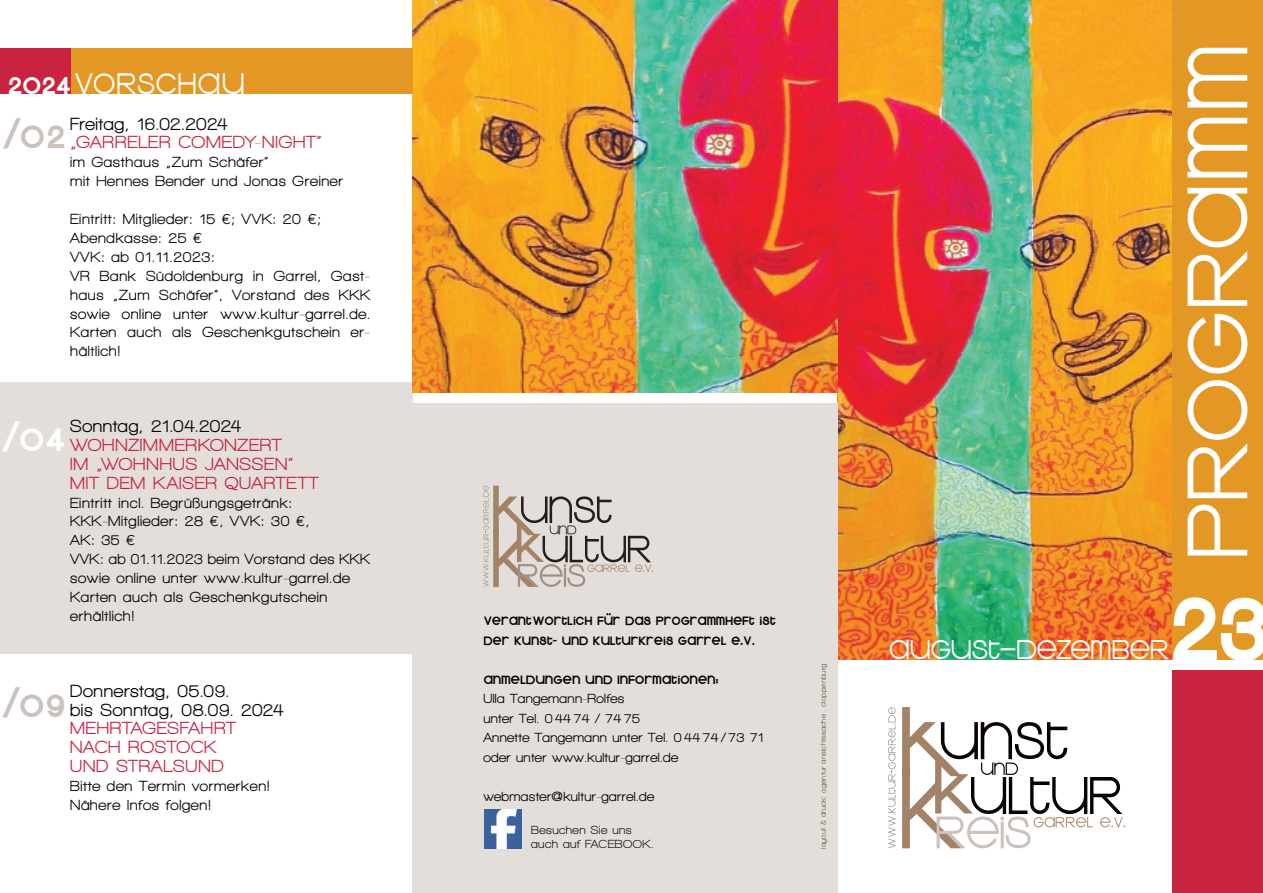
<style>
.page{position:relative;width:1263px;height:893px;background:#fff}
.page>*{position:absolute;margin:0;border:0;box-sizing:border-box;transform-origin:0 0}
.t1{font:105px "Kravitz Thermal";letter-spacing:.02em;color:#fff}
.t2{font:100.5px "Kravitz Extra Thermal";color:#fff;scale:.96 1}
.t3{font:36px "Kravitz Thermal";letter-spacing:.035em;color:#fff}
.t4{font:36px "Kravitz Extra Thermal";color:#cbc2bd}
.t5{font:36px "Kravitz Extra Thermal";color:#fff}
.t6{font:33px "Kravitz Thermal";letter-spacing:.01em;color:#fff}
.t7{font:800 18px/18.9px "Walkway";letter-spacing:.055em;color:#c8233f}
.t8{font:800 18px/18.9px "Walkway";letter-spacing:.03em;color:#080302}
.t9{font:800 15px/18.9px "Walkway";letter-spacing:.045em;color:#080302}
.t10{font:800 13.5px/19.5px "Walkway";letter-spacing:.025em;color:#080302}
.t11{font:13.5px/19.5px "Kravitz Extra Thermal";letter-spacing:.025em;color:#080302}
.t12{font:800 12px/14.4px "Walkway";letter-spacing:.04em;color:#231f20}
.t13{font:800 7.5px "Walkway";letter-spacing:.035em;color:#6b5f4d}
.s1{font-family:"Kravitz Extra Thermal";font-size:27px}
</style>
<div class="page">
<div style="left:0;top:383px;width:412px;height:271px;background:#e3ded9"></div>
<img style="left:838px;top:0;width:334px;height:659px">
<img style="left:412px;top:0;width:426px;height:393px">
<svg style="left:902px;top:707px;width:223px;height:141px"></svg>
<svg style="left:888px;top:707px;width:7px;height:141px"></svg>
<div style="left:412px;top:404px;width:426px;height:489px;background:#e3ded9"></div>
<div style="left:1172px;top:670px;width:91px;height:223px;background:#c8233f"></div>
<div style="left:1172px;top:0;width:91px;height:659px;background:#e39724"></div>
<svg style="left:483px;top:486px;width:170px;height:101px"></svg>
<img style="left:485px;top:810px;width:36px;height:38px">
<div style="left:70px;top:48px;width:342px;height:46px;background:#e39724"></div>
<div style="left:0;top:48px;width:70px;height:46px;background:#c8233f"></div>
<h3 class="t3" style="left:8px;top:64px;width:237px"><span class="s1">2024</span>vorschau</h3>
<p class="t8" style="left:70px;top:114px;width:159px">Freitag, 16.02.2024</p>
<p class="t7" style="left:70px;top:133px;width:34px">„Garre</p>
<p class="t7" style="left:138px;top:133px;width:184px">ler Comedy-Nig ht“</p>
<p class="t9" style="left:70px;top:153px;width:275px">im Gasthaus „Zum Schäfer“<br>mit Hennes Bender und Jonas Greiner</p>
<p class="t9" style="left:70px;top:209px;width:301px">Eintritt: Mitglieder: 15 €; VVK: 20 €;<br>Abendkasse: 25 €<br>VVK: ab 01.11.2023:<br>VR Bank Südoldenburg in Garrel, Gast&shy;haus „Zum Schäfer“, Vorstand des KKK sowie online unter www.kultur-garrel.de.<br>Karten auch als Geschenkgutschein er&shy;hältlich!</p>
<h3 class="t4" style="left:1px;top:114px;width:64px">/02</h3>
<p class="t8" style="left:70px;top:416px;width:173px">Sonntag, 21.04.2024</p>
<p class="t7" style="left:70px;top:435px;width:158px">Wohnzimmerkonzert<br>im „Wohnhus Janssen</p>
<h3 class="t5" style="left:1px;top:417px;width:65px">/04</h3>
<p class="t7" style="left:288px;top:454px;width:6px">“</p>
<p class="t7" style="left:70px;top:473px;width:125px">mit dem Kaiser</p>
<p class="t7" style="left:225px;top:473px;width:27px">Quartett</p>
<p class="t9" style="left:70px;top:493px;width:301px">Eintritt incl. Begrüßungsgetränk:<br>KKK-Mitglieder: 28 €, VVK: 30 €,<br>AK: 35 €<br>VVK: ab 01.11.2023 beim Vorstand des KKK sowie online unter www.kultur-garrel.de<br>Karten auch als Geschenkgutschein erhältlich!</p>
<p class="t8" style="left:70px;top:681px;width:215px">Donnerstag, 05.09.<br>bis Sonntag, 08.09. 2024</p>
<p class="t7" style="left:70px;top:719px;width:53px">Mehrtagesfa</p>
<p class="t7" style="left:201px;top:719px;width:26px">hrt</p>
<p class="t7" style="left:70px;top:738px;width:14px">nac</p>
<h3 class="t4" style="left:1px;top:682px;width:65px">/09</h3>
<p class="t7" style="left:70px;top:738px;width:85px;text-indent:38px">h Rostock un d Stra</p>
<p class="t7" style="left:164px;top:756px;width:23px">lsun</p>
<p class="t7" style="left:212px;top:756px;width:14px">d</p>
<p class="t9" style="left:70px;top:776px;width:201px">Bitte den Termin vormerken!<br>Nähere Infos folgen!</p>
<p class="t11" style="left:483px;top:611px;width:293px">VERANTWORTLICH FÜR DAS PROGRAMMHEFT IST<br>DER KUNST- UND KULTURKREIS GARREL E.V.</p>
<p class="t11" style="left:483px;top:669px;width:236px">ANMELDUNGEN UND INFORMATIONEN:</p>
<p class="t10" style="left:483px;top:689px;width:282px">Ulla Tangemann-Rolfes<br>unter Tel. 0 44 74 / 74 75<br>Annette Tangemann unter Tel. 0 44 74 / 73 71 oder unter www.kultur-garrel.de</p>
<p class="t10" style="left:483px;top:786px;width:172px">webmaster@kultur-garrel.de</p>
<p class="t12" style="left:531px;top:822px;width:124px">Besuchen Sie uns auch auf FACEBOOK.</p>
<p class="t13" style="left:819px;top:849px;width:186px;rotate:-90deg">layout &amp; druck: agentur ansichtssache . cloppenburg</p>
<h1 class="t1" style="left:1160px;top:560px;width:514px;rotate:-90deg">Programm</h1>
<h2 class="t2" style="left:1168px;top:564px;width:103px">23</h2>
<h3 class="t6" style="left:888px;top:632px;width:281px">August–dezember</h3>
</div>
